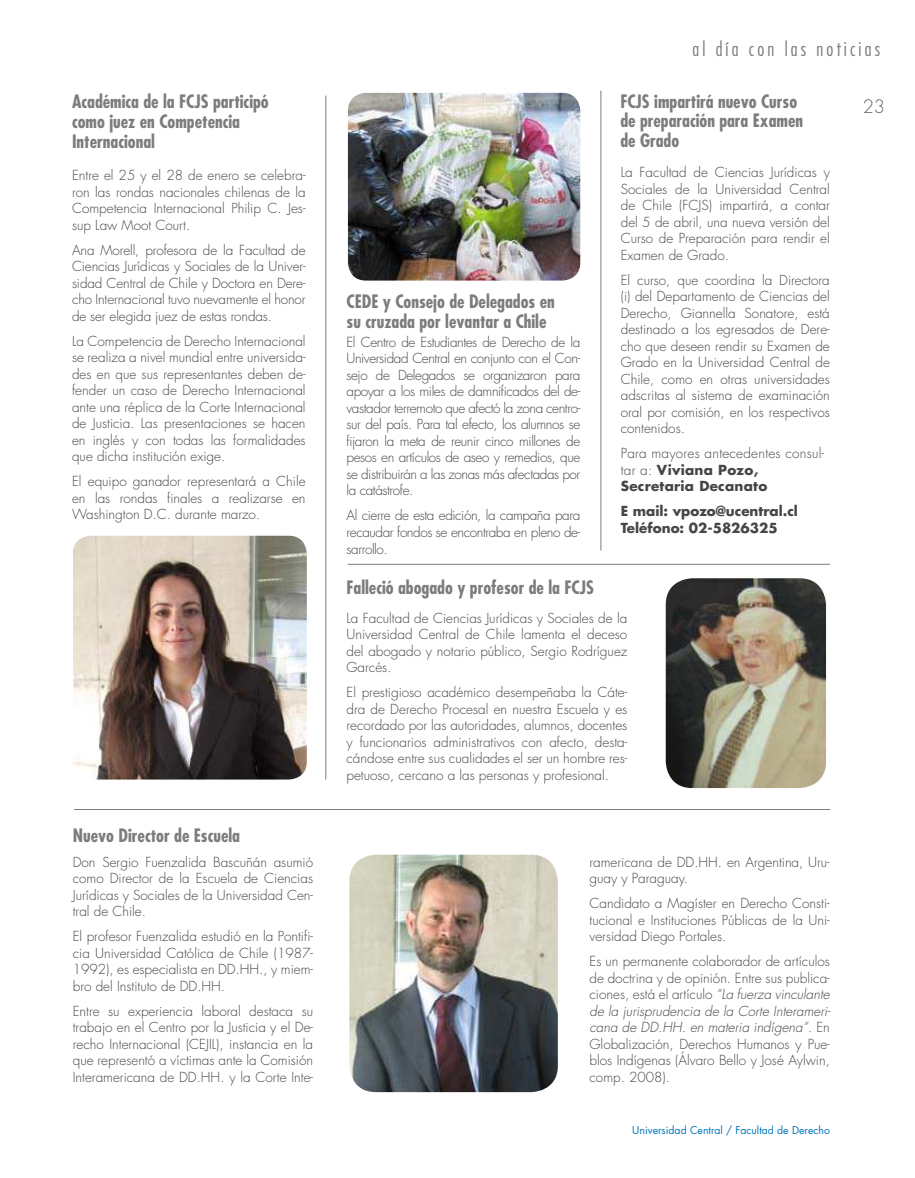
<style>
.page{position:relative;width:915px;height:1178px;background:#fff}
.page>*{position:absolute;margin:0;border:0;box-sizing:border-box;transform-origin:0 0}
.t1{font:300 condensed 19.5px "Futura";letter-spacing:.16em;color:#7c7c7c}
.t2{font:700 condensed 18px/19.5px "Futura";color:#7c7c7c}
.t3{font:300 18px "Futura";color:#636363}
.t4{font:300 13.5px/16.5px "Futura";color:#464646;text-align:justify}
.t5{font:300 13.5px/16.5px "Futura";letter-spacing:.02em;color:#464646}
.t6{font:700 13.5px/16.5px "Futura";color:#464646}
.t7{font:10.5px "Futura";color:#0074bc}
.s1{font-weight:700}
.s2{font-style:italic}
</style>
<div class="page">
<img style="left:73px;top:536px;width:234px;height:243px;border-radius:18px">
<img style="left:348px;top:93px;width:232px;height:188px;border-radius:18px">
<hr style="left:325px;top:96px;width:1px;height:683px;background:#7c7c7c">
<hr style="left:600px;top:91px;width:1px;height:460px;background:#7c7c7c">
<hr style="left:74px;top:809px;width:756px;height:1px;background:#7c7c7c">
<img style="left:665px;top:578px;width:160px;height:210px;border-radius:27px">
<img style="left:349px;top:855px;width:208px;height:237px;border-radius:27px">
<hr style="left:347px;top:564px;width:482px;height:1px;background:#7c7c7c">
<h2 class="t2" style="left:72px;top:92px;width:198px">Académica de la FCJS participó como juez en Competencia<br>Internacional</h2>
<p class="t4" style="left:72px;top:167px;width:235px">Entre el 25 y el 28 de enero se celebra&shy;ron las rondas nacionales chilenas de la Competencia Internacional Philip C. Jes&shy;sup Law Moot Court.</p>
<p class="t4" style="left:72px;top:242px;width:235px">Ana Morell, profesora de la Facultad de Ciencias Jurídicas y Sociales de la Univer&shy;sidad Central de Chile y Doctora en Dere&shy;cho Internacional tuvo nuevamente el honor de ser elegida juez de estas rondas.</p>
<p class="t4" style="left:72px;top:333px;width:235px">La Competencia de Derecho Internacional se realiza a nivel mundial entre universida&shy;des en que sus representantes deben de&shy;fender un caso de Derecho Internacional ante una réplica de la Corte Internacional de Justicia. Las presentaciones se hacen en inglés y con todas las formalidades que dicha institución exige.</p>
<p class="t4" style="left:72px;top:473px;width:235px">El equipo ganador representará a Chile en las rondas finales a realizarse en Washington D.C. durante marzo.</p>
<h2 class="t2" style="left:73px;top:825px;width:169px">Nuevo Director de Escuela</h2>
<p class="t4" style="left:73px;top:853px;width:242px">Don Sergio Fuenzalida Bascuñán asumió como Director de la Escuela de Ciencias Jurídicas y Sociales de la Universidad Cen&shy;tral de Chile.</p>
<p class="t4" style="left:73px;top:928px;width:242px">El profesor Fuenzalida estudió en la Pontifi&shy;cia Universidad Católica de Chile (1987- 1992), es especialista en DD.HH., y miem&shy;bro del Instituto de DD.HH.</p>
<p class="t4" style="left:73px;top:1002px;width:242px">Entre su experiencia laboral destaca su trabajo en el Centro por la Justicia y el De&shy;recho Internacional (CEJIL), instancia en la que representó a víctimas ante la Comisión Interamericana de DD.HH. y la Corte Inte-</p>
<h1 class="t1" style="left:692px;top:36px;width:189px">al día con las noticias</h1>
<h2 class="t2" style="left:346px;top:292px;width:210px">CEDE y Consejo de Delegados en su cruzada por levantar a Chile</h2>
<p class="t4" style="left:346px;top:334px;width:235px">El Centro de Estudiantes de Derecho de la Universidad Central en conjunto con el Con&shy;sejo de Delegados se organizaron para apoyar a los miles de damnificados del de&shy;vastador terremoto que afectó la zona centro&shy;sur del país. Para tal efecto, los alumnos se fijaron la meta de reunir cinco millones de pesos en artículos de aseo y remedios, que se distribuirán a las zonas más afectadas por la catástrofe.</p>
<p class="t4" style="left:346px;top:507px;width:235px">Al cierre de esta edición, la campaña para recaudar fondos se encontraba en pleno de&shy;sarrollo.</p>
<h2 class="t2" style="left:620px;top:91px;width:184px">FCJS impartirá nuevo Curso de preparación para Examen de Grado</h2>
<p class="t4" style="left:620px;top:164px;width:210px">La Facultad de Ciencias Jurídicas y Sociales de la Universidad Central de Chile (FCJS) impartirá, a contar del 5 de abril, una nueva versión del Curso de Preparación para rendir el Examen de Grado.</p>
<p class="t4" style="left:620px;top:272px;width:210px">El curso, que coordina la Directora (i) del Departamento de Ciencias del Derecho, Giannella Sonatore, está destinado a los egresados de Dere&shy;cho que deseen rendir su Examen de Grado en la Universidad Central de Chile, como en otras universidades adscritas al sistema de examinación oral por comisión, en los respectivos contenidos.</p>
<p class="t5" style="left:620px;top:445px;width:205px">Para mayores antecedentes consul&shy;tar a: <span class="s1">Viviana Pozo,<br>Secretaria Decanato</span></p>
<p class="t6" style="left:620px;top:503px;width:179px">E mail: vpozo@ucentral.cl<br>Teléfono: 02-5826325</p>
<h2 class="t2" style="left:346px;top:577px;width:249px">Falleció abogado y profesor de la FCJS</h2>
<p class="t4" style="left:346px;top:610px;width:282px">La Facultad de Ciencias Jurídicas y Sociales de la Universidad Central de Chile lamenta el deceso del abogado y notario público, Sergio Rodríguez Garcés.</p>
<p class="t4" style="left:346px;top:684px;width:282px">El prestigioso académico desempeñaba la Cáte&shy;dra de Derecho Procesal en nuestra Escuela y es recordado por las autoridades, alumnos, docentes y funcionarios administrativos con afecto, desta&shy;cándose entre sus cualidades el ser un hombre res&shy;petuoso, cercano a las personas y profesional.</p>
<p class="t4" style="left:589px;top:853px;width:242px">ramericana de DD.HH. en Argentina, Uru&shy;guay y Paraguay.</p>
<p class="t4" style="left:589px;top:895px;width:242px">Candidato a Magíster en Derecho Consti&shy;tucional e Instituciones Públicas de la Uni&shy;versidad Diego Portales.</p>
<p class="t4" style="left:589px;top:953px;width:242px">Es un permanente colaborador de artículos de doctrina y de opinión. Entre sus publica&shy;ciones, está el artículo <span class="s2">“La fuerza vinculante de la jurisprudencia de la Corte Interameri&shy;cana de DD.HH. en materia indígena”</span>. En Globalización, Derechos Humanos y Pue&shy;blos Indígenas (Álvaro Bello y José Aylwin, comp. 2008).</p>
<p class="t7" style="left:632px;top:1123px;width:199px">Universidad Central / Facultad de Derecho</p>
<h2 class="t3" style="left:862px;top:95px;width:20px">23</h2>
</div>
